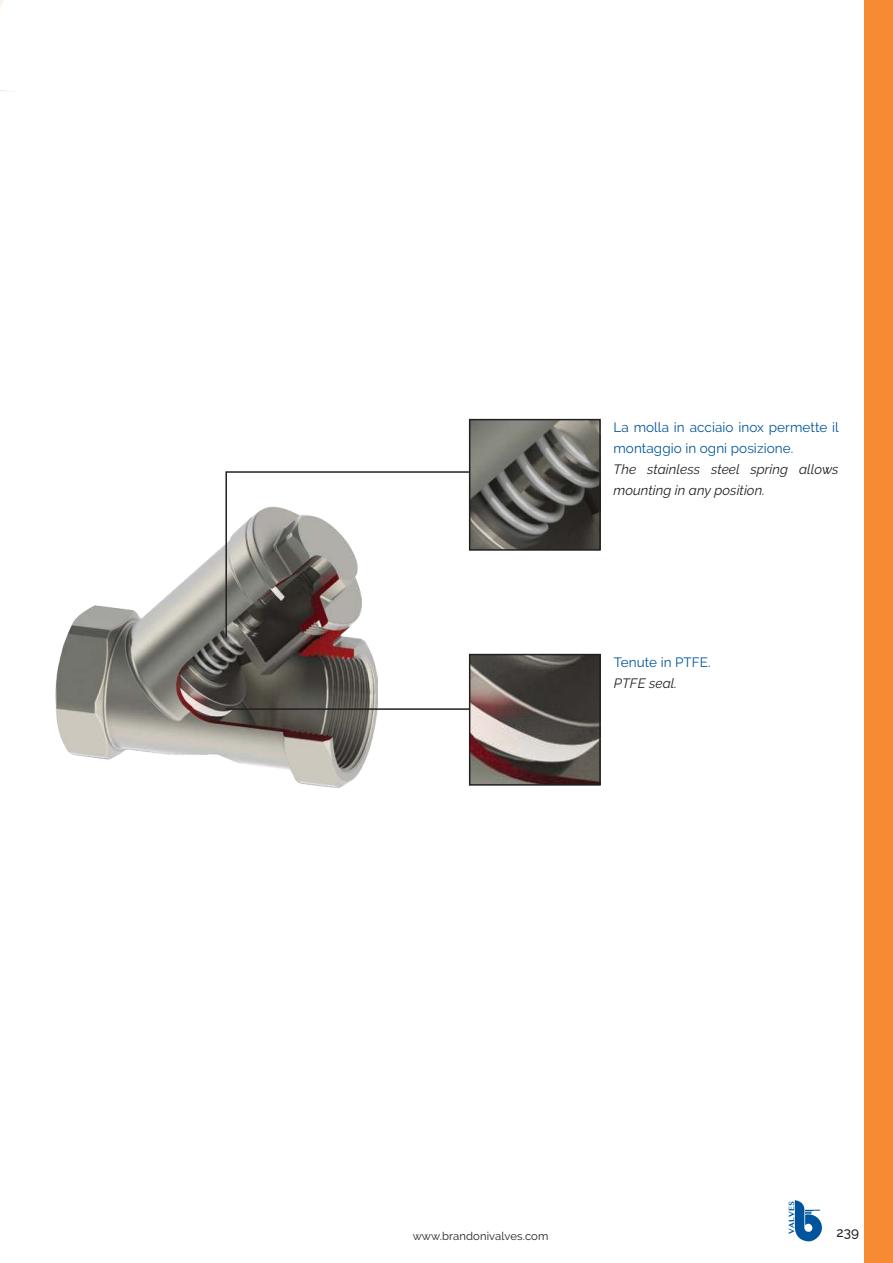
<style>
.page{position:relative;width:893px;height:1263px;background:#fff}
.page>*{position:absolute;margin:0;border:0;box-sizing:border-box;transform-origin:0 0}
.t1{font:13.5px/21px "Raleway";letter-spacing:.005em;color:#00559c}
.t2{font:italic 13.5px/21px "Raleway";letter-spacing:.005em;color:#221f1f}
.t3{font:500 13.5px "Raleway";color:#221f1f}
.t4{font:11.25px "Raleway";letter-spacing:.01em;color:#221f1f}
.t5{font:700 7.8px "Lao MN";color:#00549b}
</style>
<div class="page">
<svg style="left:0;top:0;width:11px;height:92px"></svg>
<svg style="left:794px;top:1200px;width:28px;height:41px"></svg>
<div style="left:864px;top:0;width:29px;height:1263px;background:#f68b33"></div>
<img style="left:56px;top:544px;width:322px;height:244px">
<img style="left:472px;top:422px;width:126px;height:126px">
<div style="left:469px;top:419px;width:132px;height:132px;border:2px solid #221f1f"></div>
<img style="left:472px;top:657px;width:126px;height:126px">
<div style="left:469px;top:654px;width:132px;height:132px;border:2px solid #221f1f"></div>
<svg style="left:225px;top:470px;width:245px;height:169px"></svg>
<hr style="left:225px;top:708px;width:244px;height:2px;background:#221f1f">
<p class="t1" style="left:613px;top:418px;width:227px">La molla in acciaio inox permette il montaggio in ogni posizione.</p>
<p class="t2" style="left:613px;top:460px;width:227px">The stainless steel spring allows mounting in any position.</p>
<p class="t1" style="left:614px;top:651px;width:98px">Tenute in PTFE.</p>
<p class="t2" style="left:614px;top:673px;width:65px">PTFE seal.</p>
<p class="t5" style="left:787px;top:1233px;width:34px;rotate:-90deg">VALVES</p>
<p class="t4" style="left:413px;top:1229px;width:137px">www.brandonivalves.com</p>
<p class="t3" style="left:836px;top:1227px;width:24px">239</p>
</div>
